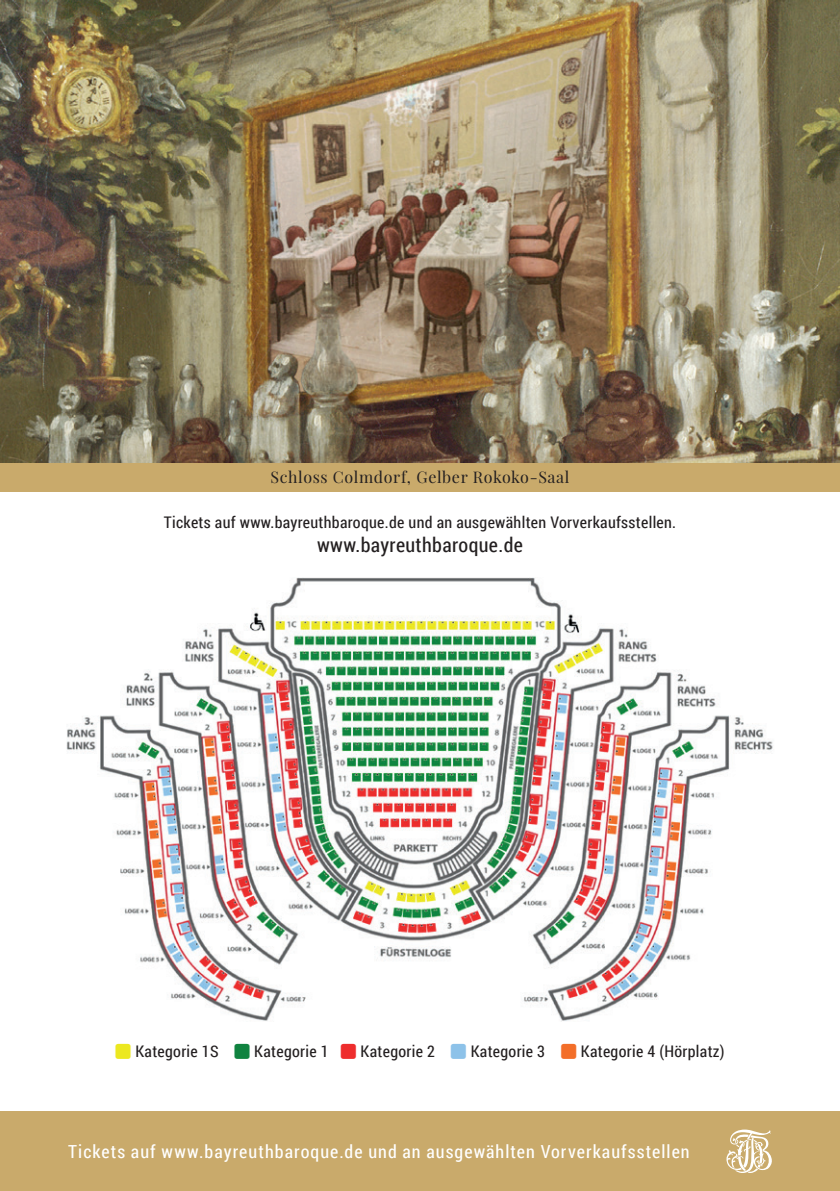
<style>
.page{position:relative;width:840px;height:1191px;background:#fff}
.page>*{position:absolute;margin:0;border:0;box-sizing:border-box;transform-origin:0 0}
.t1{font:20px "Roboto Condensed";letter-spacing:.02em;color:#231f20}
.t2{font:18px "Roboto Condensed";letter-spacing:.06em;color:#fff}
.t3{font:16px "Roboto Condensed";letter-spacing:.02em;color:#231f20}
.t4{font:16px "Playfair Display";letter-spacing:.04em;color:#231f20}
</style>
<div class="page">
<div style="left:0;top:463px;width:839px;height:29px;background:#c9aa6b"></div>
<img style="left:0;top:0;width:839px;height:463px">
<img style="left:66px;top:577px;width:707px;height:444px">
<div style="left:0;top:1111px;width:839px;height:80px;background:#c9aa6b"></div>
<svg style="left:726px;top:1129px;width:46px;height:44px"></svg>
<p class="t4" style="left:270px;top:467px;width:300px">Schloss Colmdorf, Gelber Rokoko-Saal</p>
<p class="t3" style="left:164px;top:511px;width:513px">Tickets auf www.bayreuthbaroque.de und an ausgewählten Vorverkaufsstellen.</p>
<p class="t1" style="left:317px;top:531px;width:207px">www.bayreuthbaroque.de</p>
<p class="t3" style="left:135px;top:1040px;width:85px">Kategorie 1S</p>
<p class="t3" style="left:254px;top:1040px;width:76px">Kategorie 1</p>
<p class="t3" style="left:360px;top:1040px;width:76px">Kategorie 2</p>
<p class="t3" style="left:470px;top:1040px;width:76px">Kategorie 3</p>
<p class="t3" style="left:580px;top:1040px;width:145px">Kategorie 4 (Hörplatz)</p>
<p class="t2" style="left:68px;top:1138px;width:622px">Tickets auf www.bayreuthbaroque.de und an ausgewählten Vorverkaufsstellen</p>
</div>
